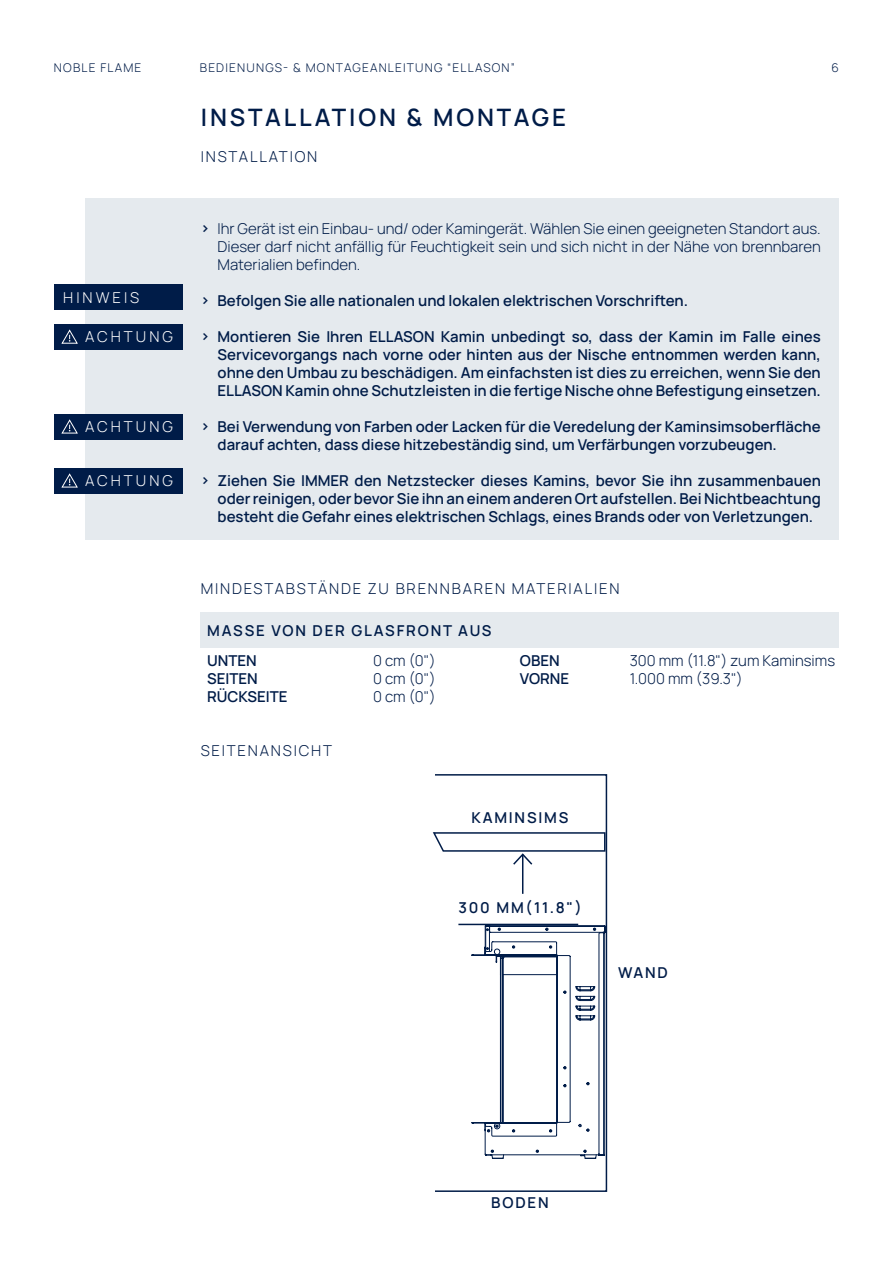
<style>
.page{position:relative;width:893px;height:1263px;background:#fff}
.page>*{position:absolute;margin:0;border:0;box-sizing:border-box;transform-origin:0 0}
.t1{font:600 24px "Manrope";letter-spacing:.12em;color:#001c48}
.t2{font:600 15px/18px "Manrope";color:#001c48}
.t3{font:300 15px/18px "Manrope";color:#001c48;text-align:justify}
.t4{font:300 15px "Manrope";letter-spacing:.12em;color:#001c48}
.t5{font:600 15px/30.5px "Manrope";letter-spacing:.12em;color:#001c48}
.t6{font:300 15px "Manrope";letter-spacing:.2em;color:#fff}
.t7{font:300 12px "Manrope";letter-spacing:.1em;color:#001c48}
</style>
<div class="page">
<div style="left:85px;top:198px;width:754px;height:342px;background:#e5eaee"></div>
<div style="left:54px;top:324px;width:129px;height:25px;background:#001c48"></div>
<div style="left:54px;top:414px;width:129px;height:25px;background:#001c48"></div>
<div style="left:54px;top:468px;width:129px;height:25px;background:#001c48"></div>
<svg style="left:61px;top:329px;width:17px;height:15px"></svg>
<svg style="left:61px;top:419px;width:17px;height:15px"></svg>
<svg style="left:61px;top:473px;width:17px;height:15px"></svg>
<div style="left:54px;top:285px;width:129px;height:25px;background:#001c48"></div>
<div style="left:201px;top:612px;width:638px;height:35px;background:#e5eaee"></div>
<div style="left:434px;top:774px;width:173px;height:418px;border:2px solid #001c48"></div>
<hr style="left:522px;top:855px;width:1px;height:39px;background:#001c48">
<svg style="left:432px;top:831px;width:174px;height:35px"></svg>
<hr style="left:458px;top:924px;width:120px;height:1px;background:#001c48">
<svg style="left:471px;top:925px;width:135px;height:242px"></svg>
<p class="t7" style="left:54px;top:59px;width:89px">NOBLE FLAME</p>
<p class="t7" style="left:200px;top:59px;width:317px">BEDIENUNGS- &amp; MONTAGEANLEITUNG “ELLASON”</p>
<p class="t7" style="left:831px;top:59px;width:9px">6</p>
<h1 class="t1" style="left:201px;top:100px;width:367px">INSTALLATION &amp; MONTAGE</h1>
<p class="t6" style="left:63px;top:287px;width:78px">HINWEIS</p>
<p class="t6" style="left:85px;top:326px;width:89px">ACHTUNG</p>
<p class="t6" style="left:85px;top:416px;width:89px">ACHTUNG</p>
<p class="t6" style="left:85px;top:470px;width:89px">ACHTUNG</p>
<p class="t4" style="left:201px;top:146px;width:118px">INSTALLATION</p>
<p class="t3" style="left:217px;top:219px;width:605px">Ihr Gerät ist ein Einbau- und/ oder Kamingerät. Wählen Sie einen geeigneten Standort aus.<br>Dieser darf nicht anfällig für Feuchtigkeit sein und sich nicht in der Nähe von brennbaren Materialien befinden.</p>
<p class="t2" style="left:218px;top:291px;width:472px">Befolgen Sie alle nationalen und lokalen elektrischen Vorschriften.</p>
<p class="t2" style="left:218px;top:327px;width:605px;text-align:justify">Montieren Sie Ihren ELLASON Kamin unbedingt so, dass der Kamin im Falle eines Servicevorgangs nach vorne oder hinten aus der Nische entnommen werden kann, ohne den Umbau zu beschädigen. Am einfachsten ist dies zu erreichen, wenn Sie den ELLASON Kamin ohne Schutzleisten in die fertige Nische ohne Befestigung einsetzen.</p>
<p class="t2" style="left:218px;top:417px;width:605px">Bei Verwendung von Farben oder Lacken für die Veredelung der Kaminsimsoberfläche darauf achten, dass diese hitzebeständig sind, um Verfärbungen vorzubeugen.</p>
<p class="t2" style="left:218px;top:471px;width:605px;text-align:justify">Ziehen Sie IMMER den Netzstecker dieses Kamins, bevor Sie ihn zusammenbauen oder reinigen, oder bevor Sie ihn an einem anderen Ort aufstellen. Bei Nichtbeachtung besteht die Gefahr eines elektrischen Schlags, eines Brands oder von Verletzungen.</p>
<p class="t4" style="left:201px;top:578px;width:420px">MINDESTABSTÄNDE ZU BRENNBAREN MATERIALIEN</p>
<p class="t5" style="left:207px;top:614px;width:286px">MASSE VON DER GLASFRONT AUS<br>UNTEN</p>
<p class="t2" style="left:207px;top:669px;width:82px">SEITEN<br>RÜCKSEITE</p>
<p class="t3" style="left:373px;top:651px;width:64px">0 cm (0")<br>0 cm (0")<br>0 cm (0")</p>
<p class="t3" style="left:630px;top:651px;width:207px">300 mm (11.8") zum Kaminsims<br>1.000 mm (39.3")</p>
<p class="t2" style="left:520px;top:651px;width:51px">OBEN<br>VORNE</p>
<p class="t4" style="left:201px;top:740px;width:133px">SEITENANSICHT</p>
<p class="t5" style="left:471px;top:802px;width:99px">KAMINSIMS</p>
<p class="t2" style="left:458px;top:898px;width:125px">300 MM(11.8")</p>
<p class="t2" style="left:618px;top:962px;width:51px">WAND</p>
<p class="t2" style="left:491px;top:1193px;width:59px">BODEN</p>
</div>
